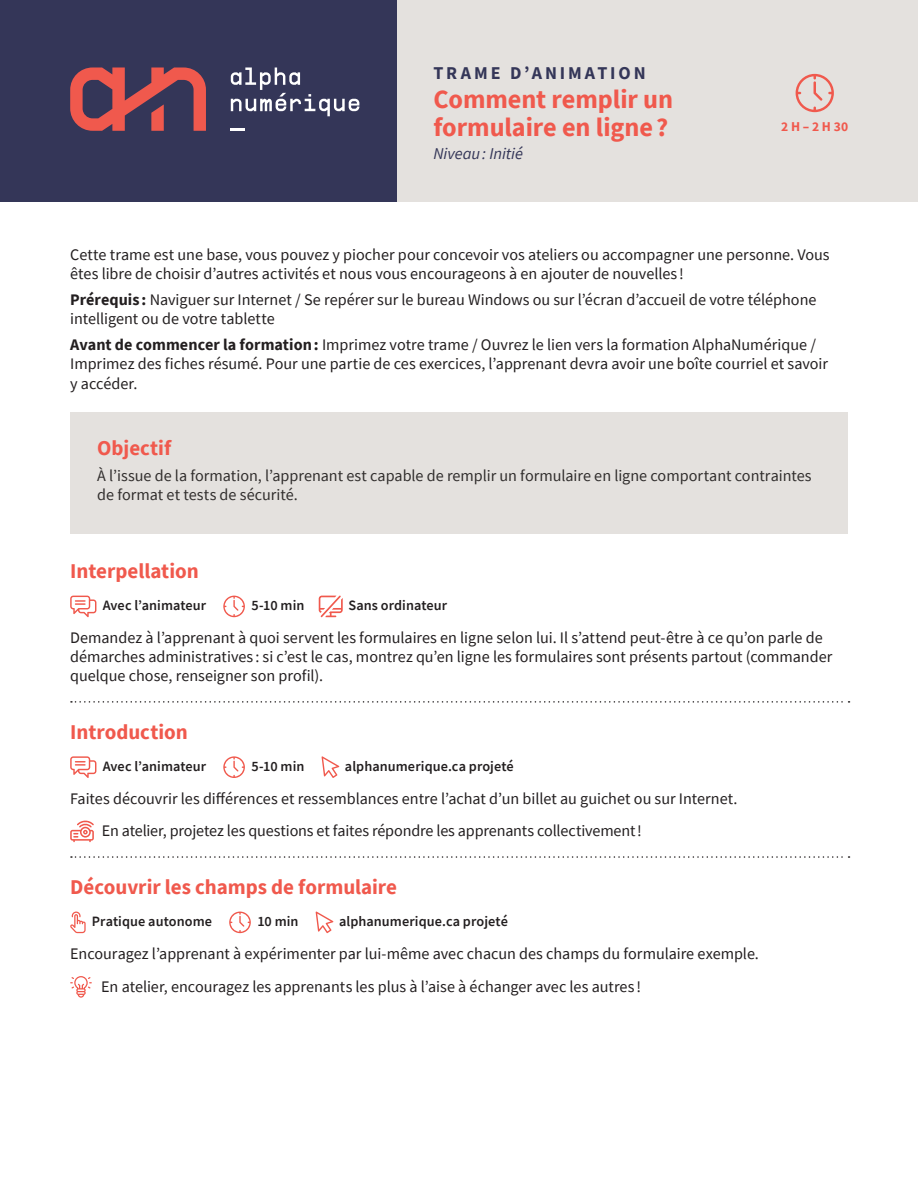
<style>
.page{position:relative;width:918px;height:1188px;background:#fff}
.page>*{position:absolute;margin:0;border:0;box-sizing:border-box;transform-origin:0 0}
.t1{font:700 26.25px/28.3px "Source Sans Pro";letter-spacing:-.005em;color:#f0594d}
.t2{font:700 21px "Source Sans Pro";color:#f0594d}
.t3{font:700 18px "Source Sans Pro";letter-spacing:.16em;color:#343658}
.t4{font:italic 16.5px "Source Sans Pro";letter-spacing:-.005em;color:#343658}
.t5{font:16.2px/19px "Source Sans Pro";color:#231f20}
.t6{font:16.2px/19px "Source Sans Pro";color:#312e2d}
.t7{font:600 14.25px "Source Sans Pro";letter-spacing:.005em;color:#231f20}
.t8{font:700 13.5px "Source Sans Pro";color:#f0594d}
.s1{font-weight:700}
</style>
<div class="page">
<div style="left:70px;top:412px;width:778px;height:121px;background:#e4e1de"></div>
<svg style="left:70px;top:596px;width:26px;height:21px"></svg>
<svg style="left:223px;top:596px;width:22px;height:21px"></svg>
<svg style="left:319px;top:596px;width:24px;height:21px"></svg>
<svg style="left:71px;top:701px;width:779px;height:2px"></svg>
<svg style="left:70px;top:756px;width:26px;height:22px"></svg>
<svg style="left:223px;top:756px;width:22px;height:22px"></svg>
<svg style="left:322px;top:756px;width:17px;height:22px"></svg>
<svg style="left:70px;top:820px;width:24px;height:22px"></svg>
<svg style="left:71px;top:856px;width:779px;height:2px"></svg>
<svg style="left:70px;top:912px;width:16px;height:21px"></svg>
<svg style="left:229px;top:912px;width:22px;height:21px"></svg>
<svg style="left:316px;top:912px;width:17px;height:21px"></svg>
<svg style="left:70px;top:976px;width:22px;height:22px"></svg>
<div style="left:0;top:0;width:397px;height:201px;background:#343658"></div>
<div style="left:397px;top:0;width:521px;height:201px;background:#e4e1de"></div>
<svg style="left:231px;top:67px;width:128px;height:49px"></svg>
<hr style="left:231px;top:128px;width:14px;height:3px;background:#fff">
<svg style="left:70px;top:68px;width:136px;height:63px"></svg>
<svg style="left:796px;top:74px;width:38px;height:38px"></svg>
<p class="t3" style="left:433px;top:61px;width:214px">TRAME D’ANIMATION</p>
<h1 class="t1" style="left:433px;top:84px;width:241px">Comment remplir un formulaire en ligne?</h1>
<p class="t4" style="left:433px;top:143px;width:91px">Niveau: Initié</p>
<p class="t8" style="left:781px;top:117px;width:68px">2 H – 2 H 30</p>
<p class="t5" style="left:70px;top:245px;width:761px">Cette trame est une base, vous pouvez y piocher pour concevoir vos ateliers ou accompagner une personne. Vous êtes libre de choisir d’autres activités et nous vous encourageons à en ajouter de nouvelles !</p>
<p class="t5" style="left:70px;top:290px;width:748px"><span class="s1">Prérequis :</span> Naviguer sur Internet / Se repérer sur le bureau Windows ou sur l’écran d’accueil de votre téléphone intelligent ou de votre tablette</p>
<p class="t5" style="left:70px;top:335px;width:759px"><span class="s1">Avant de commencer la formation:</span> Imprimez votre trame / Ouvrez le lien vers la formation AlphaNumérique /<br>Imprimez des fiches résumé. Pour une partie de ces exercices, l’apprenant devra avoir une boîte courriel et savoir y accéder.</p>
<p class="t2" style="left:97px;top:434px;width:76px">Objectif</p>
<p class="t6" style="left:97px;top:466px;width:716px">À l’issue de la formation, l’apprenant est capable de remplir un formulaire en ligne comportant contraintes de format et tests de sécurité.</p>
<p class="t2" style="left:70px;top:557px;width:130px">Interpellation</p>
<p class="t7" style="left:103px;top:596px;width:105px">Avec l’animateur</p>
<p class="t7" style="left:251px;top:596px;width:55px">5-10 min</p>
<p class="t7" style="left:348px;top:596px;width:100px">Sans ordinateur</p>
<p class="t5" style="left:70px;top:628px;width:764px">Demandez à l’apprenant à quoi servent les formulaires en ligne selon lui. Il s’attend peut-être à ce qu’on parle de démarches administratives : si c’est le cas, montrez qu’en ligne les formulaires sont présents partout (commander quelque chose, renseigner son profil).</p>
<p class="t2" style="left:70px;top:717px;width:119px">Introduction</p>
<p class="t7" style="left:103px;top:757px;width:105px">Avec l’animateur</p>
<p class="t7" style="left:251px;top:757px;width:55px">5-10 min</p>
<p class="t7" style="left:345px;top:757px;width:170px">alphanumerique.ca projeté</p>
<p class="t5" style="left:102px;top:782px;width:637px;line-height:32.7px;text-indent:-32px">Faites découvrir les différences et ressemblances entre l’achat d’un billet au guichet ou sur Internet.<br>En atelier, projetez les questions et faites répondre les apprenants collectivement!</p>
<p class="t2" style="left:70px;top:873px;width:328px">Découvrir les champs de formulaire</p>
<p class="t7" style="left:92px;top:912px;width:122px">Pratique autonome</p>
<p class="t7" style="left:257px;top:912px;width:43px">10 min</p>
<p class="t7" style="left:339px;top:912px;width:170px">alphanumerique.ca projeté</p>
<p class="t5" style="left:101px;top:937px;width:659px;line-height:32.7px;text-indent:-31px">Encouragez l’apprenant à expérimenter par lui-même avec chacun des champs du formulaire exemple.<br>En atelier, encouragez les apprenants les plus à l’aise à échanger avec les autres !</p>
</div>
